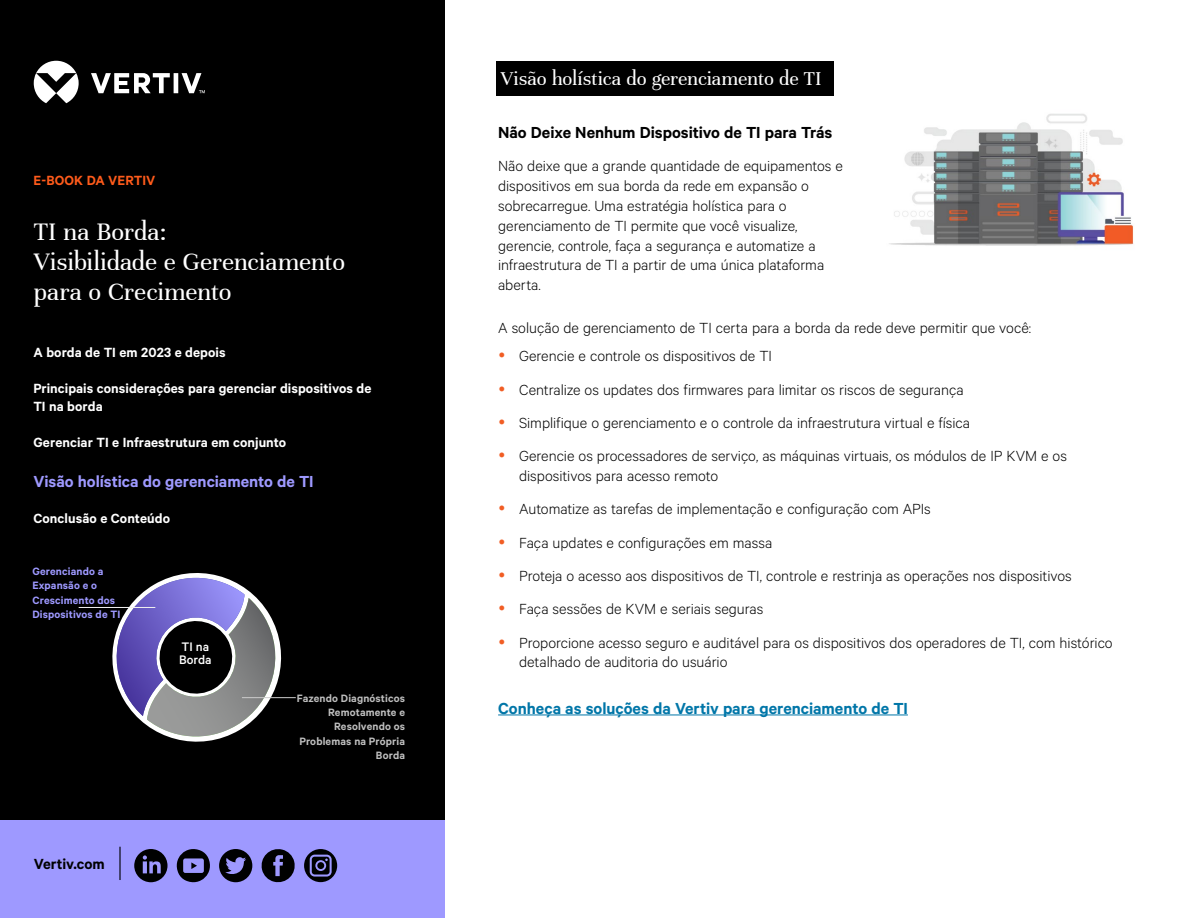
<style>
.page{position:relative;width:1188px;height:918px;background:#fff}
.page>*{position:absolute;margin:0;border:0;box-sizing:border-box;transform-origin:0 0}
.t1{font:27px/30px "Unna";letter-spacing:-.005em;color:#fff}
.t2{font:21px "Unna";letter-spacing:-.01em;color:#fff}
.t3{font:600 18px "Calibre";color:#0076a8}
.t4{font:600 18px "Calibre";color:#000}
.t5{font:600 18px "Calibre";color:#9e99ff}
.t6{font:300 16.5px/33.3px "Calibre";color:#000}
.t7{font:600 16.5px "Calibre";color:#000}
.t8{font:600 15px/18px "Calibre";letter-spacing:.005em;color:#fff}
.t9{font:600 15px "Calibre";color:#fe5b1b}
.t10{font:500 13.95px/13.2px "Calibre";color:#fff}
.t11{font:600 12px/14.4px "Calibre";letter-spacing:.01em;color:#bebebe;text-align:right}
.t12{font:600 12px/14.4px "Calibre";letter-spacing:.01em;color:#9e99ff}
</style>
<div class="page">
<div style="left:0;top:0;width:444px;height:918px;background:#000"></div>
<div style="left:0;top:821px;width:444px;height:97px;background:#9e99ff"></div>
<svg style="left:34px;top:61px;width:171px;height:42px"></svg>
<hr style="left:119px;top:847px;width:2px;height:33px;background:#000">
<div style="left:497px;top:61px;width:337px;height:35px;background:#000"></div>
<hr style="left:498px;top:715px;width:410px;height:1px;background:#0076a8">
<img style="left:889px;top:114px;width:245px;height:132px">
<svg style="left:134px;top:849px;width:34px;height:33px"></svg>
<svg style="left:177px;top:849px;width:33px;height:34px"></svg>
<svg style="left:219px;top:849px;width:33px;height:33px"></svg>
<svg style="left:262px;top:849px;width:33px;height:33px"></svg>
<svg style="left:304px;top:849px;width:33px;height:33px"></svg>
<svg style="left:112px;top:573px;width:179px;height:169px"></svg>
<hr style="left:79px;top:607px;width:76px;height:1px;background:#f2f2f2">
<hr style="left:242px;top:697px;width:54px;height:1px;background:#ccc">
<p class="t9" style="left:34px;top:172px;width:123px">E-BOOK DA VERTIV</p>
<h1 class="t1" style="left:34px;top:217px;width:313px">TI na Borda:<br>Visibilidade e Gerenciamento para o Crecimento</h1>
<p class="t8" style="left:33px;top:343px;width:194px">A borda de TI em 2023 e depois</p>
<p class="t8" style="left:33px;top:379px;width:339px">Principais considerações para gerenciar dispositivos de<br>TI na borda</p>
<p class="t8" style="left:33px;top:433px;width:254px">Gerenciar TI e Infraestrutura em conjunto</p>
<p class="t5" style="left:33px;top:471px;width:282px">Visão holística do gerenciamento de TI</p>
<p class="t8" style="left:33px;top:509px;width:138px">Conclusão e Conteúdo</p>
<p class="t12" style="left:32px;top:564px;width:89px">Gerenciando a<br>Expansão e o<br>Crescimento dos<br>Dispositivos de TI</p>
<p class="t10" style="left:179px;top:640px;width:34px">TI na<br>Borda</p>
<p class="t7" style="left:34px;top:854px;width:73px">Vertiv.com</p>
<p class="t11" style="left:297px;top:690px;width:110px">Fazendo Diagnósticos<br>Remotamente e<br>Resolvendo os<br>Problemas na Própria<br>Borda</p>
<p class="t2" style="left:501px;top:67px;width:322px">Visão holística do gerenciamento de TI</p>
<p class="t4" style="left:498px;top:122px;width:336px">Não Deixe Nenhum Dispositivo de TI para Trás</p>
<p class="t6" style="left:498px;top:156px;width:346px;line-height:19.8px">Não deixe que a grande quantidade de equipamentos e dispositivos em sua borda da rede em expansão o sobrecarregue. Uma estratégia holística para o gerenciamento de TI permite que você visualize, gerencie, controle, faça a segurança e automatize a infraestrutura de TI a partir de uma única plataforma aberta.</p>
<p class="t6" style="left:519px;top:312px;width:513px;line-height:28.8px;text-indent:-21px">A solução de gerenciamento de TI certa para a borda da rede deve permitir que você:<br>Gerencie e controle os dispositivos de TI</p>
<p class="t6" style="left:519px;top:372px;width:549px">Centralize os updates dos firmwares para limitar os riscos de segurança<br>Simplifique o gerenciamento e o controle da infraestrutura virtual e física<br>Gerencie os processadores de serviço, as máquinas virtuais, os módulos de IP KVM e os</p>
<p class="t6" style="left:519px;top:459px;width:595px">dispositivos para acesso remoto<br>Automatize as tarefas de implementação e configuração com APIs<br>Faça updates e configurações em massa<br>Proteja o acesso aos dispositivos de TI, controle e restrinja as operações nos dispositivos<br>Faça sessões de KVM e seriais seguras<br>Proporcione acesso seguro e auditável para os dispositivos dos operadores de TI, com histórico</p>
<p class="t6" style="left:519px;top:645px;width:210px">detalhado de auditoria do usuário</p>
<p class="t3" style="left:498px;top:697px;width:411px">Conheça as soluções da Vertiv para gerenciamento de TI</p>
</div>
